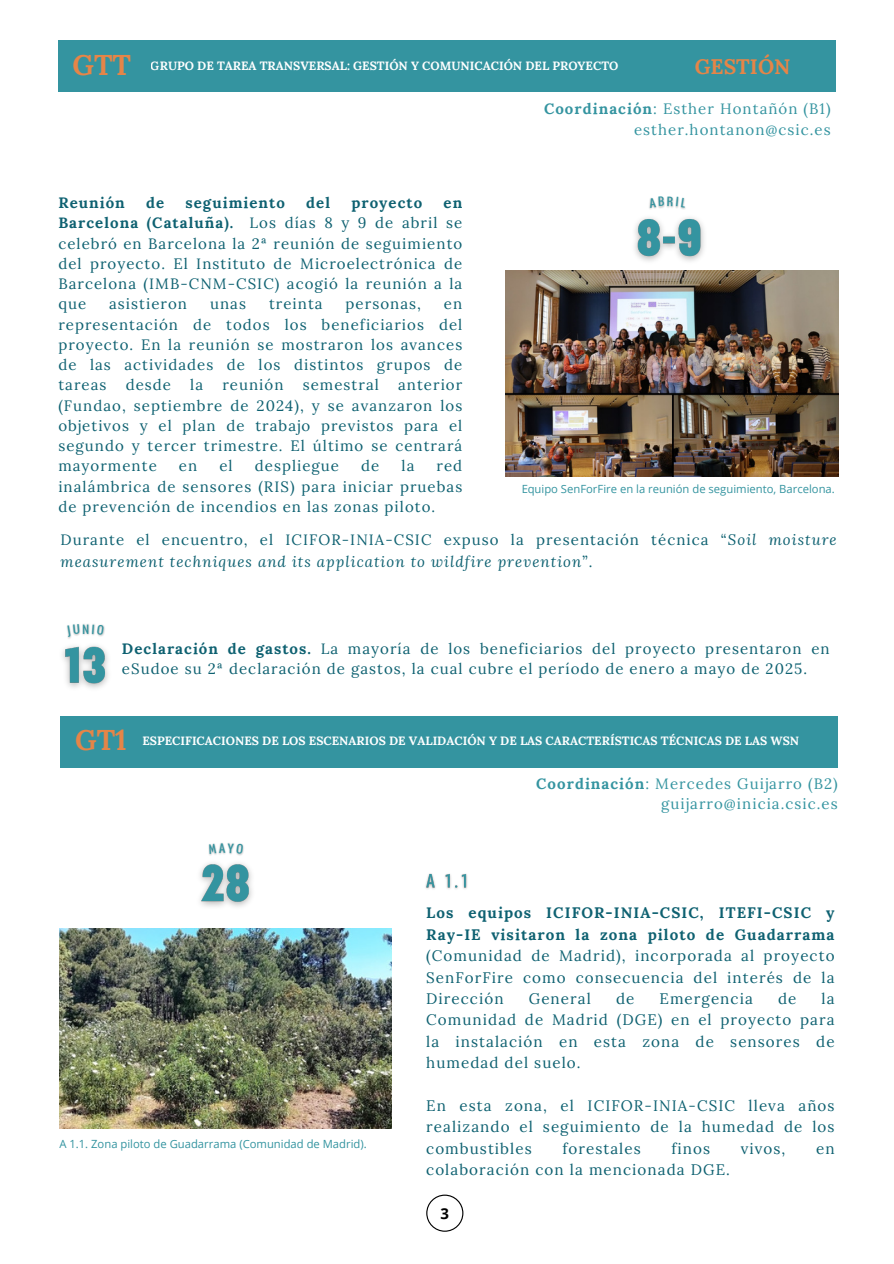
<style>
.page{position:relative;width:894px;height:1264px;background:#fff}
.page>*{position:absolute;margin:0;border:0;box-sizing:border-box;transform-origin:0 0}
.t1{font:700 28.5px "Lora";color:#e58548}
.t2{font:700 21px "Lora";color:#e58548}
.t3{font:15.15px/21.5px "Lora";letter-spacing:.07em;color:#0e6171;text-align:justify}
.t4{font:700 15.15px/21.5px "Lora";letter-spacing:.07em;color:#0e6171}
.t5{font:15px/20.2px "Lora";letter-spacing:.07em;color:#0e6171;text-align:justify}
.t6{font:italic 15px/21.5px "Lora";letter-spacing:.07em;color:#0e6171}
.t7{font:15px/20.2px "Lora";letter-spacing:.07em;color:#3494a0;text-align:right}
.t8{font:700 15px "Lora";letter-spacing:.07em;color:#0e6171}
.t9{font:700 15px "Open Sans";color:#000}
.t10{font:700 12px "Lora";color:#fff}
.t11{font:expanded 11.4px "Placard Next";color:#3494a0}
.t12{font:11.25px "Open Sans";color:#3494a0}
.s1{font-weight:700}
.s2{font-style:normal}
</style>
<div class="page">
<div style="left:58px;top:41px;width:777px;height:50px;background:#3494a0"></div>
<svg style="left:426px;top:1194px;width:37px;height:37px"></svg>
<img style="left:506px;top:270px;width:332px;height:206px">
<img style="left:634px;top:217px;width:70px;height:44px">
<img style="left:649px;top:196px;width:36px;height:13px">
<img style="left:62px;top:645px;width:46px;height:44px">
<img style="left:68px;top:624px;width:37px;height:15px">
<div style="left:60px;top:716px;width:777px;height:51px;background:#3494a0"></div>
<img style="left:425px;top:873px;width:42px;height:16px">
<img style="left:59px;top:928px;width:332px;height:200px">
<img style="left:200px;top:863px;width:52px;height:44px">
<img style="left:209px;top:845px;width:35px;height:11px">
<svg style="left:649px;top:197px;width:36px;height:11px"></svg>
<svg style="left:67px;top:624px;width:13px;height:13px"></svg>
<svg style="left:92px;top:624px;width:12px;height:11px"></svg>
<svg style="left:208px;top:843px;width:35px;height:11px"></svg>
<h1 class="t1" style="left:72px;top:47px;width:60px">GTT</h1>
<p class="t10" style="left:151px;top:58px;width:469px">GRUPO DE TAREA TRANSVERSAL: GESTIÓN Y COMUNICACIÓN DEL PROYECTO</p>
<h2 class="t2" style="left:694px;top:53px;width:97px">GESTIÓN</h2>
<p class="t8" style="left:58px;top:193px;width:68px">Reunión</p>
<p class="t8" style="left:146px;top:193px;width:20px">de</p>
<p class="t8" style="left:185px;top:193px;width:101px">seguimiento</p>
<p class="t8" style="left:306px;top:193px;width:25px">del</p>
<p class="t8" style="left:351px;top:193px;width:72px">proyecto</p>
<p class="t5" style="left:58px;top:192px;width:405px;text-indent:385px"><span class="s1">en Barcelona (Cataluña).</span> Los días 8 y 9 de abril se celebró en Barcelona la 2ª reunión de seguimiento del proyecto. El Instituto de Microelectrónica de Barcelona (IMB-CNM-CSIC) acogió la reunión a la que</p>
<p class="t5" style="left:109px;top:294px;width:79px">asistieron</p>
<p class="t5" style="left:210px;top:294px;width:37px">unas</p>
<p class="t5" style="left:269px;top:294px;width:55px">treinta</p>
<p class="t5" style="left:345px;top:294px;width:77px">personas,</p>
<p class="t5" style="left:58px;top:294px;width:405px;text-indent:385px">en representación de todos los beneficiarios del proyecto. En la reunión se mostraron los avances de las actividades de los distintos grupos de tareas</p>
<p class="t5" style="left:126px;top:375px;width:47px">desde</p>
<p class="t5" style="left:190px;top:375px;width:14px">la</p>
<p class="t5" style="left:222px;top:375px;width:63px">reunión</p>
<p class="t5" style="left:303px;top:375px;width:78px">semestral</p>
<p class="t5" style="left:58px;top:375px;width:405px;text-indent:339px">anterior (Fundao, septiembre de 2024), y se avanzaron los objetivos y el plan de trabajo previstos para el segundo y tercer trimestre. El último se centrará mayormente</p>
<p class="t5" style="left:58px;top:456px;width:405px;text-indent:378px">red inalámbrica de sensores (RIS) para iniciar pruebas de prevención de incendios en las zonas piloto.</p>
<p class="t5" style="left:179px;top:456px;width:20px">en</p>
<p class="t5" style="left:219px;top:456px;width:15px">el</p>
<p class="t5" style="left:255px;top:456px;width:86px">despliegue</p>
<p class="t5" style="left:361px;top:456px;width:20px">de</p>
<p class="t5" style="left:401px;top:456px;width:14px">la</p>
<p class="t7" style="left:544px;top:99px;width:288px"><span class="s1">Coordinación</span>: Esther Hontañón (B1) esther.hontanon@csic.es</p>
<p class="t12" style="left:521px;top:480px;width:315px">Equipo SenForFire en la reunión de seguimiento, Barcelona.</p>
<p class="t6" style="left:60px;top:529px;width:777px"><span class="s2">Durante el encuentro, el ICIFOR-INIA-CSIC expuso la presentación técnica “</span>Soil moisture measurement techniques and its application to wildfire prevention<span class="s2">”.</span></p>
<p class="t11" style="left:82px;top:621px;width:8px">N</p>
<p class="t5" style="left:122px;top:638px;width:709px"><span class="s1">Declaración de gastos.</span> La mayoría de los beneficiarios del proyecto presentaron en eSudoe su 2ª declaración de gastos, la cual cubre el período de enero a mayo de 2025.</p>
<h1 class="t1" style="left:75px;top:721px;width:53px">GT1</h1>
<p class="t10" style="left:142px;top:732px;width:658px">ESPECIFICACIONES DE LOS ESCENARIOS DE VALIDACIÓN Y DE LAS CARACTERÍSTICAS TÉCNICAS DE LAS WSN</p>
<p class="t7" style="left:536px;top:773px;width:303px"><span class="s1">Coordinación</span>: Mercedes Guijarro (B2) guijarro@inicia.csic.es</p>
<p class="t12" style="left:59px;top:1135px;width:309px">A 1.1. Zona piloto de Guadarrama (Comunidad de Madrid).</p>
<p class="t4" style="left:426px;top:902px;width:409px">Los equipos ICIFOR-INIA-CSIC, ITEFI-CSIC y<br>Ray-IE visitaron la zona piloto de Guadarrama</p>
<p class="t3" style="left:426px;top:944px;width:409px">(Comunidad de Madrid), incorporada al proyecto SenForFire como consecuencia del interés de la Dirección</p>
<p class="t3" style="left:426px;top:987px;width:409px;text-indent:395px">la Comunidad de Madrid (DGE) en el proyecto para la instalación en esta zona de sensores de humedad del suelo.</p>
<p class="t3" style="left:426px;top:1094px;width:409px">En esta zona, el ICIFOR-INIA-CSIC lleva años realizando el seguimiento de la humedad de los combustibles</p>
<p class="t3" style="left:528px;top:987px;width:64px">General</p>
<p class="t3" style="left:616px;top:987px;width:20px">de</p>
<p class="t3" style="left:659px;top:987px;width:95px">Emergencia</p>
<p class="t3" style="left:777px;top:987px;width:20px">de</p>
<p class="t3" style="left:562px;top:1137px;width:80px">forestales</p>
<p class="t3" style="left:671px;top:1137px;width:40px">finos</p>
<p class="t3" style="left:740px;top:1137px;width:46px">vivos,</p>
<p class="t3" style="left:815px;top:1137px;width:20px">en</p>
<p class="t3" style="left:426px;top:1158px;width:305px">colaboración con la mencionada DGE.</p>
<p class="t9" style="left:440px;top:1202px;width:10px">3</p>
</div>
